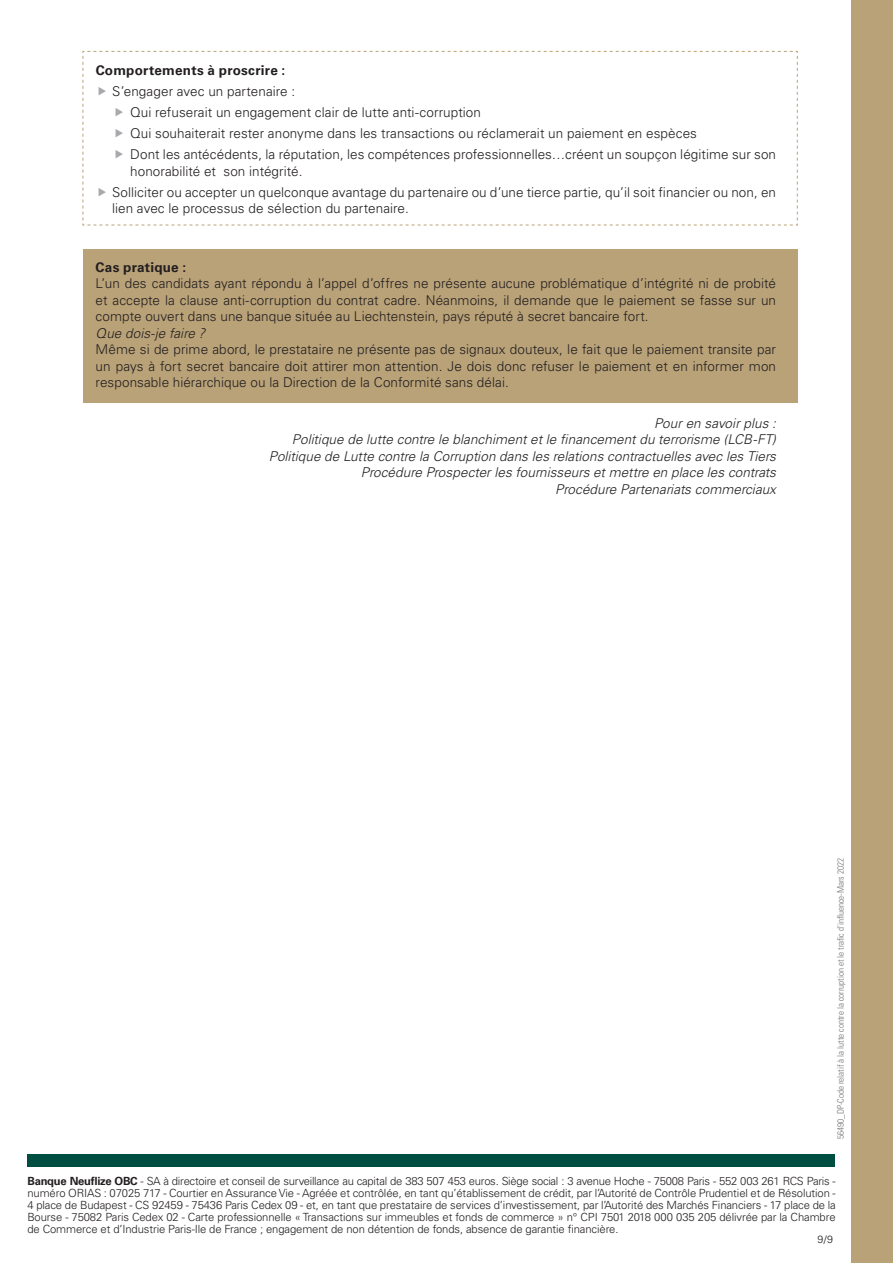
<style>
.page{position:relative;width:893px;height:1263px;background:#fff}
.page>*{position:absolute;margin:0;border:0;box-sizing:border-box;transform-origin:0 0}
.t1{font:300 13.5px/21px "Univers LT Std";letter-spacing:.005em;color:#231f20}
.t2{font:italic 300 13.5px/16.5px "Univers LT Std";letter-spacing:.005em;color:#231f20;text-align:right}
.t3{font:700 13.5px "Univers LT Std";letter-spacing:.02em;color:#231f20}
.t4{font:300 11.25px/12px "Univers LT Std";letter-spacing:-.01em;color:#231f20;text-align:justify}
.t5{font:300 10.5px "Univers LT Std";color:#231f20}
.t6{font:300 condensed 9px "Univers LT Std";color:#717275}
.s1{font-weight:700}
</style>
<div class="page">
<div style="left:83px;top:250px;width:714px;height:153px;background:#b9a278"></div>
<div style="left:851px;top:0;width:42px;height:1263px;background:#b9a278"></div>
<div style="left:27px;top:1154px;width:808px;height:12px;background:#004d41"></div>
<svg style="left:83px;top:51px;width:715px;height:175px"></svg>
<p class="t3" style="left:96px;top:62px;width:191px">Comportements à proscrire :</p>
<p class="t1" style="left:130px;top:81px;width:647px;text-indent:-18px">S’engager avec un partenaire :<br>Qui refuserait un engagement clair de lutte anti-corruption<br>Qui souhaiterait rester anonyme dans les transactions ou réclamerait un paiement en espèces<br>Dont les antécédents, la réputation, les compétences professionnelles…créent un soupçon légitime sur son</p>
<p class="t1" style="left:112px;top:160px;width:665px;text-indent:18px">honorabilité et son intégrité.<br>Solliciter ou accepter un quelconque avantage du partenaire ou d’une tierce partie, qu’il soit financier ou non, en</p>
<p class="t1" style="left:112px;top:198px;width:298px">lien avec le processus de sélection du partenaire.</p>
<p class="t3" style="left:96px;top:259px;width:92px">Cas pratique :</p>
<p class="t1" style="left:96px;top:275px;width:682px;line-height:16.5px;text-align:justify">L’un des candidats ayant répondu à l’appel d’offres ne présente aucune problématique d’intégrité ni de probité et accepte la clause anti-corruption du contrat cadre. Néanmoins, il demande que le paiement se fasse sur un compte ouvert dans une banque située au Liechtenstein, pays réputé à secret bancaire fort.</p>
<p class="t2" style="left:96px;top:325px;width:111px">Que dois-je faire ?</p>
<p class="t1" style="left:96px;top:341px;width:682px;line-height:16.5px;text-align:justify">Même si de prime abord, le prestataire ne présente pas de signaux douteux, le fait que le paiement transite par un pays à fort secret bancaire doit attirer mon attention. Je dois donc refuser le paiement et en informer mon responsable hiérarchique ou la Direction de la Conformité sans délai.</p>
<p class="t2" style="left:269px;top:415px;width:509px">Pour en savoir plus :<br>Politique de lutte contre le blanchiment et le financement du terrorisme (LCB-FT)<br>Politique de Lutte contre la Corruption dans les relations contractuelles avec les Tiers Procédure Prospecter les fournisseurs et mettre en place les contrats<br>Procédure Partenariats commerciaux</p>
<p class="t6" style="left:835px;top:1138px;width:282px;rotate:-90deg">56490_DP-Code relatif à la lutte contre la corruption et le trafic d'influence-Mars 2022</p>
<p class="t4" style="left:27px;top:1175px;width:810px"><span class="s1">Banque Neuflize OBC</span> - SA à directoire et conseil de surveillance au capital de 383 507 453 euros. Siège social : 3 avenue Hoche - 75008 Paris - 552 003 261 RCS Paris - numéro ORIAS : 07025 717 - Courtier en Assurance Vie - Agréée et contrôlée, en tant qu’établissement de crédit, par l’Autorité de Contrôle Prudentiel et de Résolution - 4 place de Budapest - CS 92459 - 75436 Paris Cedex 09 - et, en tant que prestataire de services d’investissement, par l’Autorité des Marchés Financiers - 17 place de la Bourse - 75082 Paris Cedex 02 - Carte professionnelle « Transactions sur immeubles et fonds de commerce » n° CPI 7501 2018 000 035 205 délivrée par la Chambre de Commerce et d’Industrie Paris-Ile de France ; engagement de non détention de fonds, absence de garantie financière.</p>
<p class="t5" style="left:817px;top:1233px;width:17px">9/9</p>
</div>
